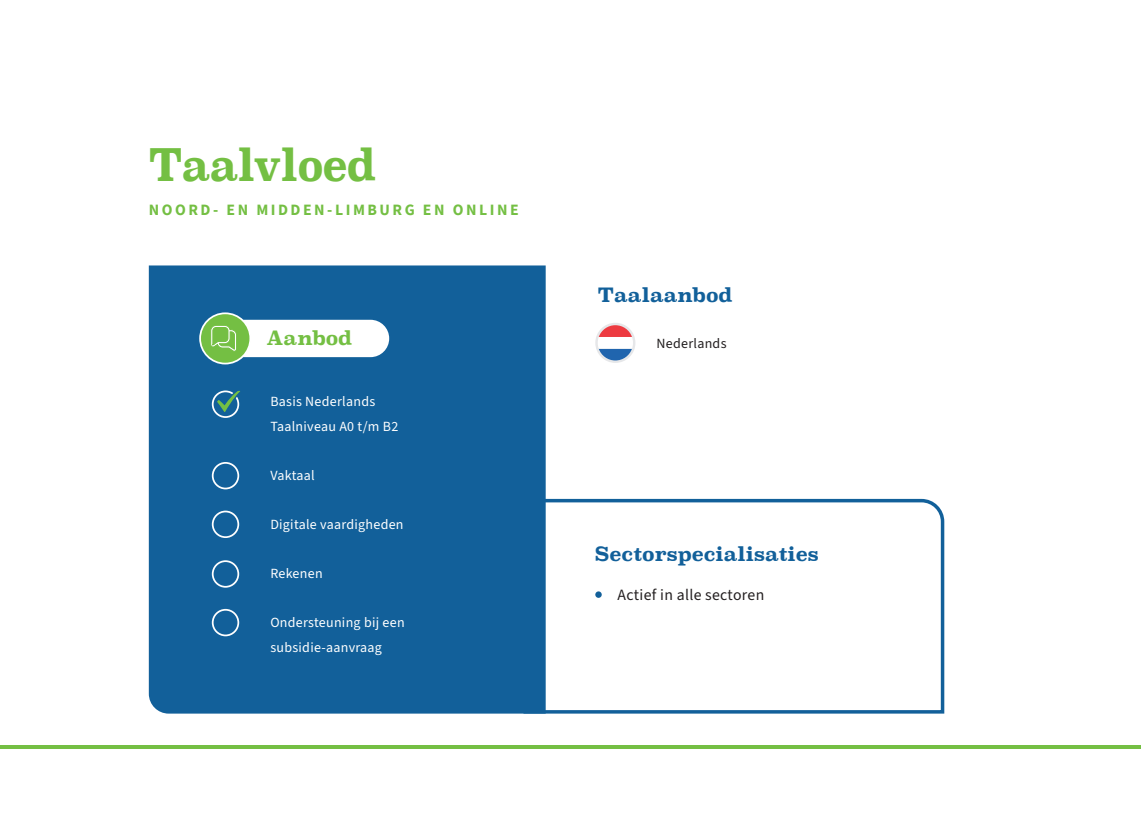
<style>
.page{position:relative;width:1141px;height:834px;background:#fff}
.page>*{position:absolute;margin:0;border:0;box-sizing:border-box;transform-origin:0 0}
.t1{font:700 43.75px "Superclarendon";letter-spacing:-.02em;color:#74bf43;scale:.92 1}
.t2{font:700 19.25px "Superclarendon";color:#12609a}
.t3{font:700 19.25px "Superclarendon";color:#74bf43}
.t4{font:700 15.75px "Source Sans Pro";letter-spacing:.16em;color:#74bf43}
.t5{font:15.75px "Source Sans 3";letter-spacing:.02em;color:#231f20}
.t6{font:14px/24.5px "Source Sans 3";letter-spacing:.02em;color:#fff}
.t7{font:14px "Source Sans 3";letter-spacing:.02em;color:#231f20}
</style>
<div class="page">
<div style="left:149px;top:265px;width:397px;height:448px;background:#12609a"></div>
<div style="left:216px;top:320px;width:173px;height:37px;background:#fff;border-radius:19px"></div>
<div style="left:200px;top:313px;width:50px;height:50px;background:#74bf43;border-radius:50%"></div>
<div style="left:199px;top:312px;width:52px;height:52px;border:2px solid #fff;border-radius:50%"></div>
<svg style="left:522px;top:497px;width:423px;height:217px"></svg>
<hr style="left:0;top:745px;width:1141px;height:4px;background:#74bf43">
<div style="left:212px;top:390px;width:27px;height:28px;border:2px solid #fff;border-radius:50%"></div>
<svg style="left:214px;top:388px;width:30px;height:28px"></svg>
<div style="left:212px;top:510px;width:27px;height:28px;border:2px solid #fff;border-radius:50%"></div>
<div style="left:212px;top:608px;width:27px;height:28px;border:2px solid #fff;border-radius:50%"></div>
<div style="left:212px;top:462px;width:27px;height:27px;border:2px solid #fff;border-radius:50%"></div>
<div style="left:212px;top:560px;width:27px;height:27px;border:2px solid #fff;border-radius:50%"></div>
<svg style="left:210px;top:325px;width:26px;height:27px"></svg>
<div style="left:595px;top:323px;width:40px;height:40px;background:#e6e7e9;border-radius:50%"></div>
<svg style="left:598px;top:325px;width:35px;height:35px"></svg>
<div style="left:595px;top:591px;width:7px;height:6px;background:#12609a;border-radius:50%"></div>
<h1 class="t1" style="left:149px;top:132px;width:249px">Taalvloed</h1>
<p class="t4" style="left:149px;top:199px;width:371px">NOORD- EN MIDDEN-LIMBURG EN ONLINE</p>
<h2 class="t3" style="left:267px;top:323px;width:87px">Aanbod</h2>
<p class="t6" style="left:270px;top:389px;width:130px">Basis Nederlands<br>Taalniveau A0 t/m B2</p>
<p class="t6" style="left:270px;top:463px;width:46px">Vaktaal</p>
<p class="t6" style="left:270px;top:512px;width:135px">Digitale vaardigheden</p>
<p class="t6" style="left:270px;top:561px;width:54px">Rekenen</p>
<p class="t6" style="left:270px;top:610px;width:136px">Ondersteuning bij een subsidie-aanvraag</p>
<h2 class="t2" style="left:598px;top:280px;width:136px">Taalaanbod</h2>
<p class="t7" style="left:657px;top:334px;width:72px">Nederlands</p>
<h2 class="t2" style="left:595px;top:539px;width:225px">Sectorspecialisaties</h2>
<p class="t5" style="left:618px;top:585px;width:148px">Actief in alle sectoren</p>
</div>
